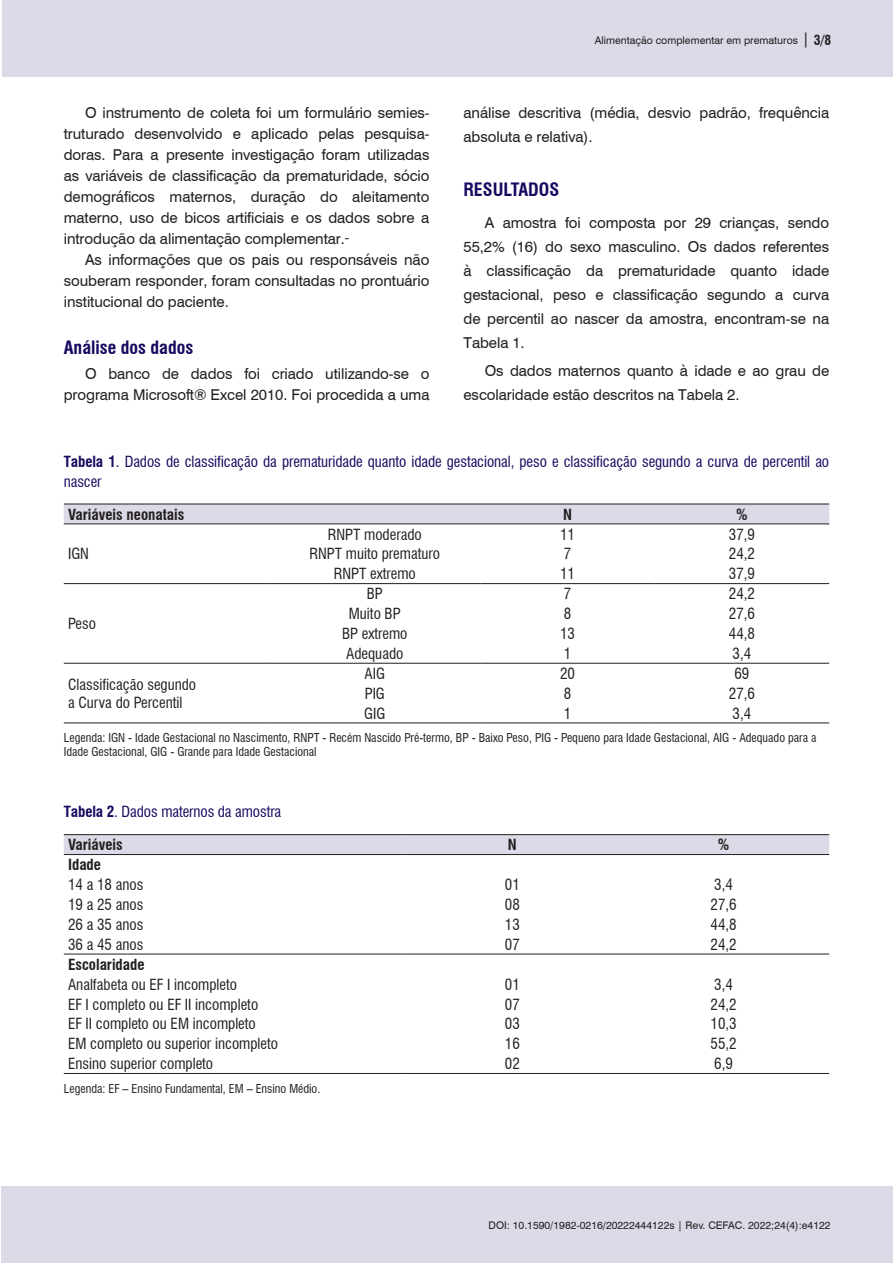
<style>
.page{position:relative;width:893px;height:1263px;background:#fff}
.page>*{position:absolute;margin:0;border:0;box-sizing:border-box;transform-origin:0 0}
.Nivel_2{font:700 condensed 18px "Swiss 721 BT";color:#18085f}
.Nivel_1{font:700 condensed 18px "Swiss 721 BT";color:#18085f}
.Corpo_do_texto{font:15px/21px "Swiss 721 BT";letter-spacing:-.005em;color:#231f20;text-align:justify}
.Texto_tabelas{font:condensed 15px/18px "Swiss 721 BT";color:#231f20}
.Titulo_tabelas_e_gr{font:condensed 15px/19.5px "Swiss 721 BT";letter-spacing:-.005em;color:#18085f}
.Texto_tabelas-2{font:700 condensed 15px "Swiss 721 BT";color:#231f20}
.Legendas{font:condensed 12px/14.4px "Swiss 721 BT";color:#231f20}
.t1{font:10.5px "Swiss 721 BT";color:#231f20}
.s1{font-size:15px}
.s2{font-weight:700;font-stretch:condensed;font-size:13.5px}
.s3{font-weight:700}
</style>
<div class="page">
<div style="left:1px;top:1186px;width:892px;height:77px;background:#dcdae7"></div>
<div style="left:2px;top:0;width:891px;height:77px;background:#dcdae7"></div>
<div style="left:64px;top:505px;width:765px;height:18px;background:#dcdae7"></div>
<hr style="left:64px;top:504px;width:205px;height:1px;background:#231f20">
<hr style="left:269px;top:504px;width:211px;height:1px;background:#231f20">
<hr style="left:480px;top:504px;width:175px;height:1px;background:#231f20">
<hr style="left:655px;top:504px;width:174px;height:1px;background:#231f20">
<hr style="left:269px;top:523px;width:211px;height:1px;background:#231f20">
<hr style="left:480px;top:523px;width:175px;height:1px;background:#231f20">
<hr style="left:655px;top:523px;width:174px;height:1px;background:#231f20">
<hr style="left:269px;top:583px;width:211px;height:1px;background:#231f20">
<hr style="left:480px;top:583px;width:175px;height:1px;background:#231f20">
<hr style="left:655px;top:583px;width:174px;height:1px;background:#231f20">
<hr style="left:269px;top:663px;width:211px;height:1px;background:#231f20">
<hr style="left:480px;top:663px;width:175px;height:1px;background:#231f20">
<hr style="left:655px;top:663px;width:174px;height:1px;background:#231f20">
<hr style="left:269px;top:722px;width:211px;height:1px;background:#231f20">
<hr style="left:480px;top:722px;width:175px;height:1px;background:#231f20">
<hr style="left:655px;top:722px;width:174px;height:1px;background:#231f20">
<hr style="left:64px;top:722px;width:205px;height:1px;background:#231f20">
<hr style="left:64px;top:663px;width:205px;height:1px;background:#231f20">
<hr style="left:64px;top:523px;width:205px;height:1px;background:#231f20">
<hr style="left:64px;top:583px;width:205px;height:1px;background:#231f20">
<div style="left:64px;top:835px;width:765px;height:19px;background:#dcdae7"></div>
<hr style="left:64px;top:1073px;width:343px;height:1px;background:#231f20">
<hr style="left:407px;top:1073px;width:211px;height:1px;background:#231f20">
<hr style="left:618px;top:1073px;width:211px;height:1px;background:#231f20">
<hr style="left:64px;top:954px;width:343px;height:1px;background:#231f20">
<hr style="left:407px;top:954px;width:211px;height:1px;background:#231f20">
<hr style="left:618px;top:954px;width:211px;height:1px;background:#231f20">
<hr style="left:64px;top:834px;width:343px;height:1px;background:#231f20">
<hr style="left:407px;top:834px;width:211px;height:1px;background:#231f20">
<hr style="left:618px;top:834px;width:211px;height:1px;background:#231f20">
<hr style="left:64px;top:854px;width:343px;height:1px;background:#231f20">
<hr style="left:407px;top:854px;width:211px;height:1px;background:#231f20">
<hr style="left:618px;top:854px;width:211px;height:1px;background:#231f20">
<p class="Corpo_do_texto" style="left:64px;top:101px;width:367px;text-indent:21px">O instrumento de coleta foi um formulário semies&shy;truturado desenvolvido e aplicado pelas pesquisa&shy;doras. Para a presente investigação foram utilizadas as variáveis de classificação da prematuridade, sócio demográficos maternos, duração do aleitamento materno, uso de bicos artificiais e os dados sobre a introdução da alimentação complementar.</p>
<p class="Corpo_do_texto" style="left:64px;top:248px;width:367px;text-indent:21px">As informações que os pais ou responsáveis não souberam responder, foram consultadas no prontuário institucional do paciente.</p>
<p class="Nivel_2" style="left:64px;top:336px;width:131px">Análise dos dados</p>
<p class="Corpo_do_texto" style="left:64px;top:363px;width:367px;text-align:right">O banco de dados foi criado utilizando-se o programa Microsoft® Excel 2010. Foi procedida a uma</p>
<p class="t1" style="left:595px;top:33px;width:238px">Alimentação complementar em prematuros <span class="s1">|</span> <span class="s2">3/8</span></p>
<p class="Corpo_do_texto" style="left:463px;top:100px;width:367px;line-height:23.9px">análise descritiva (média, desvio padrão, frequência absoluta e relativa).</p>
<p class="Nivel_1" style="left:463px;top:179px;width:97px">RESULTADOS</p>
<p class="Corpo_do_texto" style="left:463px;top:211px;width:367px;line-height:23.9px;text-indent:21px">A amostra foi composta por 29 crianças, sendo 55,2% (16) do sexo masculino. Os dados referentes à classificação da prematuridade quanto idade gestacional, peso e classificação segundo a curva de percentil ao nascer da amostra, encontram-se na Tabela 1.</p>
<p class="Corpo_do_texto" style="left:463px;top:358px;width:367px;line-height:23.9px;text-indent:21px">Os dados maternos quanto à idade e ao grau de escolaridade estão descritos na Tabela 2.</p>
<p class="Titulo_tabelas_e_gr" style="left:64px;top:452px;width:767px"><span class="s3">Tabela 1</span>. Dados de classificação da prematuridade quanto idade gestacional, peso e classificação segundo a curva de percentil ao nascer</p>
<p class="Texto_tabelas-2" style="left:68px;top:505px;width:118px">Variáveis neonatais</p>
<p class="Texto_tabelas-2" style="left:563px;top:505px;width:10px">N</p>
<p class="Texto_tabelas-2" style="left:736px;top:505px;width:13px">%</p>
<p class="Texto_tabelas" style="left:68px;top:545px;width:22px">IGN</p>
<p class="Texto_tabelas" style="left:328px;top:525px;width:96px">RNPT moderado</p>
<p class="Texto_tabelas" style="left:560px;top:525px;width:16px">11</p>
<p class="Texto_tabelas" style="left:729px;top:525px;width:28px">37,9</p>
<p class="Texto_tabelas" style="left:309px;top:545px;width:132px">RNPT muito prematuro</p>
<p class="Texto_tabelas" style="left:564px;top:545px;width:9px">7</p>
<p class="Texto_tabelas" style="left:729px;top:545px;width:28px">24,2</p>
<p class="Texto_tabelas" style="left:334px;top:565px;width:84px">RNPT extremo</p>
<p class="Texto_tabelas" style="left:560px;top:565px;width:16px">11</p>
<p class="Texto_tabelas" style="left:729px;top:565px;width:28px">37,9</p>
<p class="Texto_tabelas" style="left:68px;top:615px;width:29px">Peso</p>
<p class="Texto_tabelas" style="left:367px;top:585px;width:18px">BP</p>
<p class="Texto_tabelas" style="left:564px;top:585px;width:9px">7</p>
<p class="Texto_tabelas" style="left:729px;top:585px;width:28px">24,2</p>
<p class="Texto_tabelas" style="left:349px;top:605px;width:53px">Muito BP</p>
<p class="Texto_tabelas" style="left:564px;top:605px;width:9px">8</p>
<p class="Texto_tabelas" style="left:729px;top:605px;width:28px">27,6</p>
<p class="Texto_tabelas" style="left:342px;top:625px;width:67px">BP extremo</p>
<p class="Texto_tabelas" style="left:560px;top:625px;width:16px">13</p>
<p class="Texto_tabelas" style="left:729px;top:625px;width:28px">44,8</p>
<p class="Texto_tabelas" style="left:346px;top:644px;width:59px">Adequado</p>
<p class="Texto_tabelas" style="left:564px;top:644px;width:9px">1</p>
<p class="Texto_tabelas" style="left:733px;top:644px;width:20px">3,4</p>
<p class="Texto_tabelas" style="left:365px;top:664px;width:22px">AIG</p>
<p class="Texto_tabelas" style="left:560px;top:664px;width:16px">20</p>
<p class="Texto_tabelas" style="left:734px;top:664px;width:16px">69</p>
<p class="Texto_tabelas" style="left:365px;top:684px;width:22px">PIG</p>
<p class="Texto_tabelas" style="left:564px;top:684px;width:9px">8</p>
<p class="Texto_tabelas" style="left:729px;top:684px;width:28px">27,6</p>
<p class="Texto_tabelas" style="left:364px;top:704px;width:23px">GIG</p>
<p class="Texto_tabelas" style="left:564px;top:704px;width:9px">1</p>
<p class="Texto_tabelas" style="left:733px;top:704px;width:20px">3,4</p>
<p class="Legendas" style="left:64px;top:730px;width:754px">Legenda: IGN - Idade Gestacional no Nascimento, RNPT - Recém Nascido Pré-termo, BP - Baixo Peso, PIG - Pequeno para Idade Gestacional, AIG - Adequado para a<br>Idade Gestacional, GIG - Grande para Idade Gestacional</p>
<p class="Texto_tabelas" style="left:68px;top:675px;width:130px">Classificação segundo a Curva do Percentil</p>
<p class="Titulo_tabelas_e_gr" style="left:64px;top:802px;width:219px"><span class="s3">Tabela 2</span>. Dados maternos da amostra</p>
<p class="Texto_tabelas-2" style="left:68px;top:836px;width:56px">Variáveis</p>
<p class="Texto_tabelas-2" style="left:508px;top:836px;width:10px">N</p>
<p class="Texto_tabelas-2" style="left:718px;top:836px;width:13px">%</p>
<p class="Texto_tabelas-2" style="left:68px;top:856px;width:35px">Idade</p>
<p class="Texto_tabelas" style="left:68px;top:876px;width:77px">14 a 18 anos</p>
<p class="Texto_tabelas" style="left:505px;top:876px;width:16px">01</p>
<p class="Texto_tabelas" style="left:714px;top:876px;width:20px">3,4</p>
<p class="Texto_tabelas" style="left:68px;top:895px;width:77px">19 a 25 anos</p>
<p class="Texto_tabelas" style="left:505px;top:895px;width:16px">08</p>
<p class="Texto_tabelas" style="left:710px;top:895px;width:28px">27,6</p>
<p class="Texto_tabelas" style="left:68px;top:915px;width:77px">26 a 35 anos</p>
<p class="Texto_tabelas" style="left:505px;top:915px;width:16px">13</p>
<p class="Texto_tabelas" style="left:710px;top:915px;width:28px">44,8</p>
<p class="Texto_tabelas" style="left:68px;top:935px;width:77px">36 a 45 anos</p>
<p class="Texto_tabelas" style="left:505px;top:935px;width:16px">07</p>
<p class="Texto_tabelas" style="left:710px;top:935px;width:28px">24,2</p>
<p class="Texto_tabelas-2" style="left:68px;top:955px;width:78px">Escolaridade</p>
<p class="Texto_tabelas" style="left:68px;top:975px;width:171px">Analfabeta ou EF I incompleto</p>
<p class="Texto_tabelas" style="left:505px;top:975px;width:16px">01</p>
<p class="Texto_tabelas" style="left:714px;top:975px;width:20px">3,4</p>
<p class="Texto_tabelas" style="left:68px;top:995px;width:192px">EF I completo ou EF II incompleto</p>
<p class="Texto_tabelas" style="left:505px;top:995px;width:16px">07</p>
<p class="Texto_tabelas" style="left:710px;top:995px;width:28px">24,2</p>
<p class="Texto_tabelas" style="left:68px;top:1015px;width:189px">EF II completo ou EM incompleto</p>
<p class="Texto_tabelas" style="left:505px;top:1015px;width:16px">03</p>
<p class="Texto_tabelas" style="left:710px;top:1015px;width:28px">10,3</p>
<p class="Texto_tabelas" style="left:68px;top:1035px;width:211px">EM completo ou superior incompleto</p>
<p class="Texto_tabelas" style="left:505px;top:1035px;width:16px">16</p>
<p class="Texto_tabelas" style="left:710px;top:1035px;width:28px">55,2</p>
<p class="Texto_tabelas" style="left:68px;top:1055px;width:147px">Ensino superior completo</p>
<p class="Texto_tabelas" style="left:505px;top:1055px;width:16px">02</p>
<p class="Texto_tabelas" style="left:714px;top:1055px;width:20px">6,9</p>
<p class="Legendas" style="left:64px;top:1081px;width:258px">Legenda: EF – Ensino Fundamental, EM – Ensino Médio.</p>
<p class="t1" style="left:489px;top:1218px;width:343px">DOI: 10.1590/1982-0216/20222444122s | Rev. CEFAC. 2022;24(4):e4122</p>
</div>
